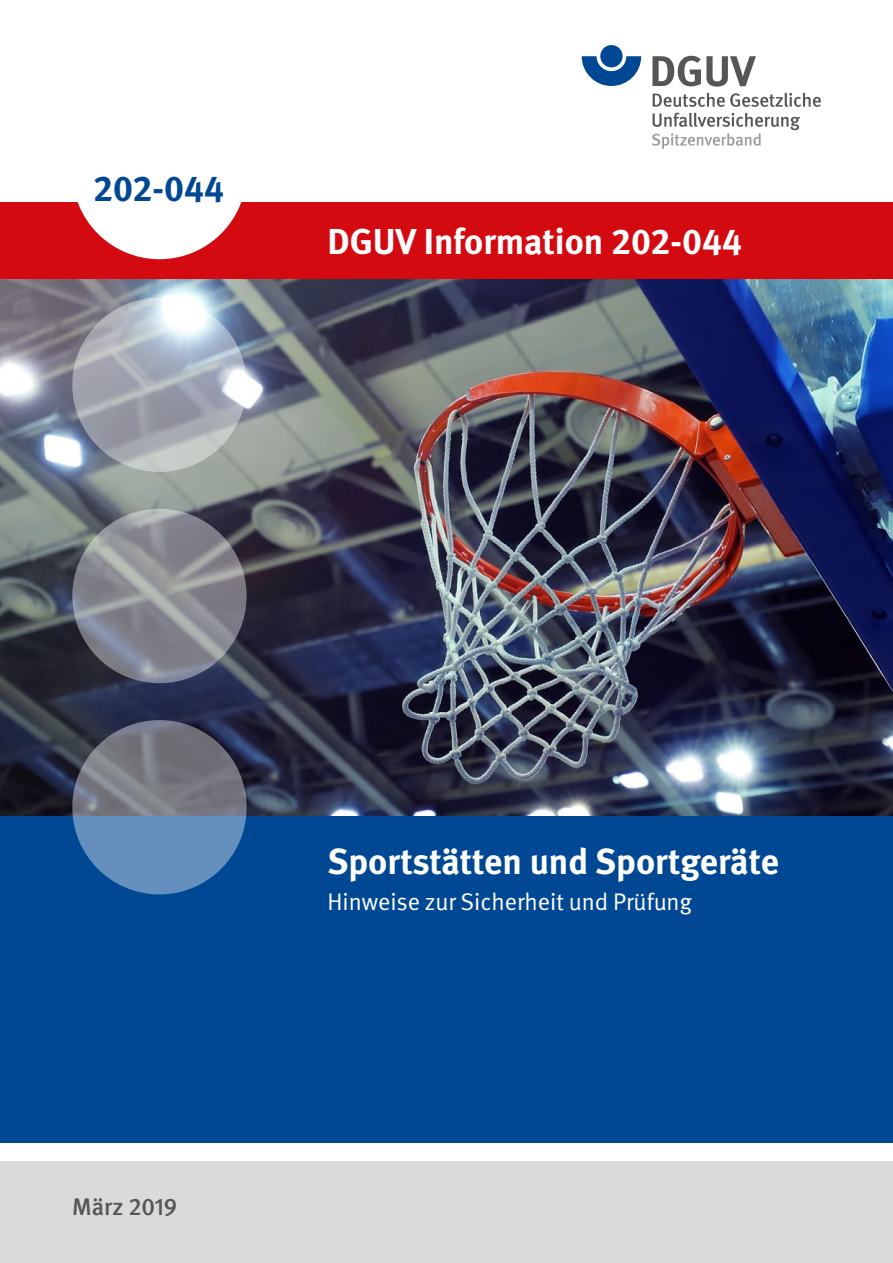
<style>
.page{position:relative;width:893px;height:1263px;background:#fff}
.page>*{position:absolute;margin:0;border:0;box-sizing:border-box;transform-origin:0 0}
.U1_bis_U4_Seite3_Titel{font:700 36px "DGUV Meta";color:#fff}
.U1_bis_U4_Seite3_BestNr_Balken{font:700 36px "DGUV Meta";color:#fff}
.t1{font:700 36px "DGUV Meta";color:#004893}
.U1_bis_U4_Seite3_SubTitel{font:24px "DGUV Meta";color:#fff}
.U1_bis_U4_Seite3_Ausgabe{font:500 24px "DGUV Meta";color:#565655}
</style>
<div class="page">
<img style="left:0;top:278px;width:893px;height:538px">
<div style="left:0;top:816px;width:893px;height:326px;background:#004893"></div>
<div style="left:0;top:1162px;width:893px;height:101px;background:#d9dada"></div>
<svg style="left:72px;top:298px;width:175px;height:174px;background:#b1b6bf"></svg>
<svg style="left:72px;top:509px;width:175px;height:174px;background:#8b8c93"></svg>
<svg style="left:72px;top:720px;width:175px;height:174px;background:#6f829a"></svg>
<div style="left:0;top:202px;width:893px;height:76px;background:#d40a11"></div>
<div style="left:72px;top:85px;width:175px;height:174px;background:#fff;border-radius:50%"></div>
<svg style="left:582px;top:56px;width:59px;height:30px"></svg>
<div style="left:600px;top:45px;width:23px;height:22px;background:#004893;border-radius:50%"></div>
<svg style="left:652px;top:56px;width:104px;height:31px"></svg>
<svg style="left:653px;top:93px;width:168px;height:14px"></svg>
<svg style="left:652px;top:113px;width:148px;height:36px"></svg>
<h1 class="t1" style="left:93px;top:167px;width:132px">202-044</h1>
<p class="U1_bis_U4_Seite3_BestNr_Balken" style="left:327px;top:220px;width:416px">DGUV Information 202-044</p>
<p class="U1_bis_U4_Seite3_Ausgabe" style="left:72px;top:1193px;width:106px">März 2019</p>
<h1 class="U1_bis_U4_Seite3_Titel" style="left:327px;top:840px;width:453px">Sportstätten und Sportgeräte</h1>
<h1 class="U1_bis_U4_Seite3_SubTitel" style="left:327px;top:887px;width:366px">Hinweise zur Sicherheit und Prüfung</h1>
</div>
